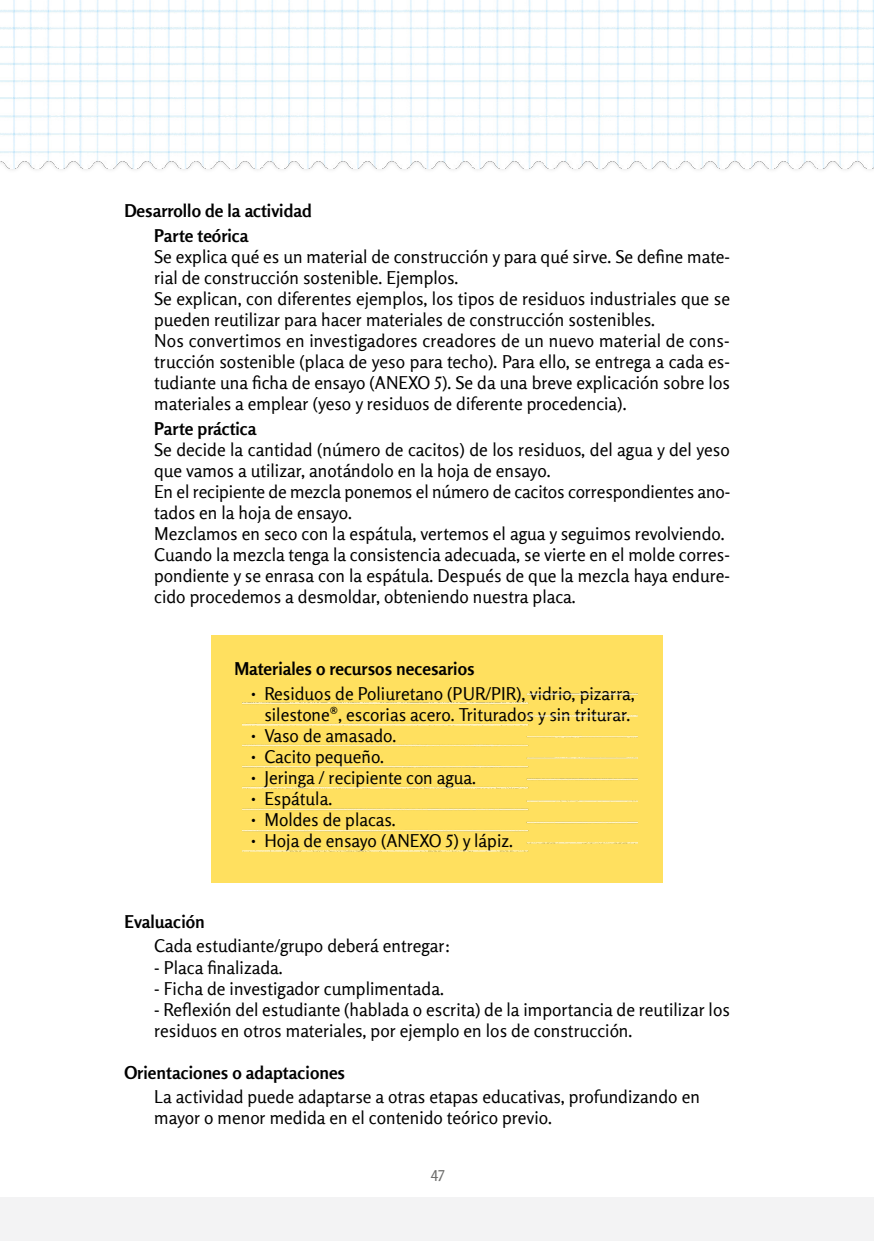
<style>
.page{position:relative;width:874px;height:1241px;background:#fff}
.page>*{position:absolute;margin:0;border:0;box-sizing:border-box;transform-origin:0 0}
.t1{font:700 21px/21px "Rosario";color:#000}
.t2{font:17.5px/21px "Rosario";color:#000}
.t3{font:700 17.5px/24.5px "Rosario";color:#000}
.t4{font:15.75px "Rosario";color:#6d6d6c}
</style>
<div class="page">
<img style="left:0;top:0;width:873px;height:168px">
<div style="left:0;top:1197px;width:873px;height:43px;background:#f3f3f4"></div>
<div style="left:211px;top:635px;width:451px;height:247px;background:#ffe05f"></div>
<img style="left:242px;top:702px;width:286px;height:150px">
<img style="left:526px;top:693px;width:111px;height:155px">
<p class="t3" style="left:154px;top:197px;width:159px;text-indent:-30px">Desarrollo de la actividad<br>Parte teórica</p>
<p class="t2" style="left:154px;top:245px;width:577px">Se explica qué es un material de construcción y para qué sirve. Se define mate&shy;rial de construcción sostenible. Ejemplos.<br>Se explican, con diferentes ejemplos, los tipos de residuos industriales que se pueden reutilizar para hacer materiales de construcción sostenibles.<br>Nos convertimos en investigadores creadores de un nuevo material de cons&shy;trucción sostenible (placa de yeso para techo). Para ello, se entrega a cada es&shy;tudiante una ficha de ensayo (ANEXO 5). Se da una breve explicación sobre los materiales a emplear (yeso y residuos de diferente procedencia).</p>
<p class="t3" style="left:154px;top:414px;width:104px">Parte práctica</p>
<p class="t2" style="left:154px;top:437px;width:577px">Se decide la cantidad (número de cacitos) de los residuos, del agua y del yeso que vamos a utilizar, anotándolo en la hoja de ensayo.<br>En el recipiente de mezcla ponemos el número de cacitos correspondientes ano&shy;tados en la hoja de ensayo.<br>Mezclamos en seco con la espátula, vertemos el agua y seguimos revolviendo.<br>Cuando la mezcla tenga la consistencia adecuada, se vierte en el molde corres&shy;pondiente y se enrasa con la espátula. Después de que la mezcla haya endure&shy;cido procedemos a desmoldar, obteniendo nuestra placa.</p>
<p class="t3" style="left:234px;top:655px;width:241px">Materiales o recursos necesarios</p>
<p class="t2" style="left:264px;top:681px;width:372px">Residuos de Poliuretano (PUR/PIR), vidrio, pizarra, silestone®, escorias acero. Triturados y sin triturar.<br>Vaso de amasado.<br>Cacito pequeño.<br>Jeringa / recipiente con agua.<br>Espátula.<br>Moldes de placas.<br>Hoja de ensayo (ANEXO 5) y lápiz.</p>
<p class="t1" style="left:250px;top:669px;width:8px;line-height:42px">· ·</p>
<p class="t1" style="left:250px;top:743px;width:8px;text-align:justify">· · · · ·</p>
<p class="t3" style="left:124px;top:907px;width:82px">Evaluación</p>
<p class="t2" style="left:154px;top:934px;width:297px">Cada estudiante/grupo deberá entregar:</p>
<p class="t2" style="left:154px;top:955px;width:130px">- Placa finalizada.</p>
<p class="t2" style="left:154px;top:976px;width:291px">- Ficha de investigador cumplimentada.</p>
<p class="t2" style="left:154px;top:997px;width:577px">- Reflexión del estudiante (hablada o escrita) de la importancia de reutilizar los residuos en otros materiales, por ejemplo en los de construcción.</p>
<p class="t3" style="left:124px;top:1058px;width:222px">Orientaciones o adaptaciones</p>
<p class="t2" style="left:154px;top:1084px;width:547px">La actividad puede adaptarse a otras etapas educativas, profundizando en mayor o menor medida en el contenido teórico previo.</p>
<p class="t4" style="left:431px;top:1159px;width:15px">47</p>
</div>
